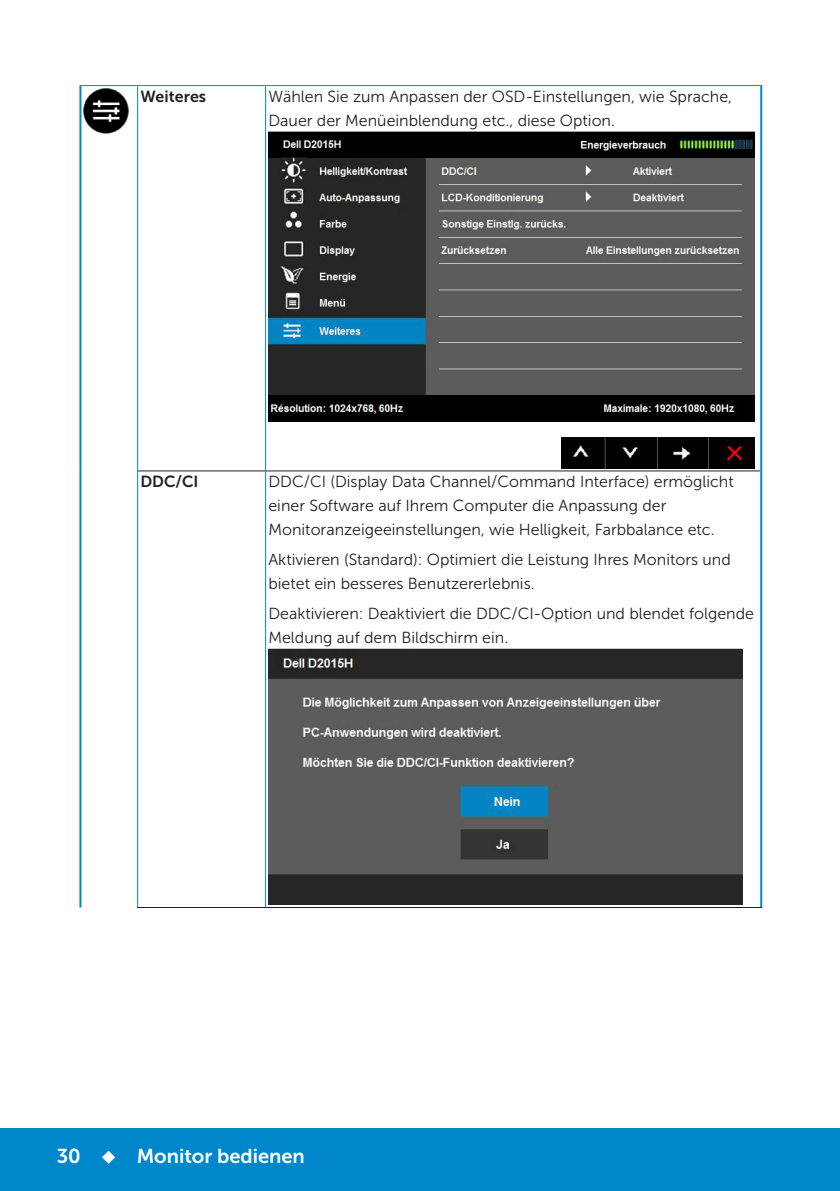
<style>
.page{position:relative;width:840px;height:1191px;background:#fff}
.page>*{position:absolute;margin:0;border:0;box-sizing:border-box;transform-origin:0 0}
.t1{font:20px "Museo Sans For Dell 700";color:#fff}
.Table_Paragraph{font:16px/24px "Museo Sans For Dell 300";color:#231f20}
.Table_Paragraph-2{font:16px "Museo Sans For Dell 700";color:#231f20}
</style>
<div class="page">
<div style="left:0;top:1128px;width:839px;height:63px;background:#0087cb"></div>
<hr style="left:138px;top:470px;width:127px;height:1px;background:#231f20">
<hr style="left:265px;top:471px;width:1px;height:436px;background:#0087cb">
<hr style="left:759px;top:471px;width:2px;height:436px;background:#0087cb">
<hr style="left:265px;top:470px;width:494px;height:1px;background:#231f20">
<hr style="left:137px;top:907px;width:128px;height:1px;background:#231f20">
<hr style="left:265px;top:907px;width:496px;height:1px;background:#231f20">
<hr style="left:79px;top:85px;width:58px;height:1px;background:#0087cb">
<hr style="left:137px;top:85px;width:128px;height:1px;background:#0087cb">
<hr style="left:137px;top:86px;width:1px;height:385px;background:#0087cb">
<hr style="left:265px;top:85px;width:496px;height:1px;background:#0087cb">
<hr style="left:265px;top:86px;width:1px;height:385px;background:#0087cb">
<hr style="left:79px;top:86px;width:2px;height:385px;background:#0087cb">
<hr style="left:759px;top:86px;width:2px;height:385px;background:#0087cb">
<hr style="left:79px;top:471px;width:2px;height:436px;background:#0087cb">
<hr style="left:137px;top:471px;width:1px;height:436px;background:#0087cb">
<img style="left:83px;top:88px;width:46px;height:46px">
<img style="left:268px;top:132px;width:486px;height:336px">
<img style="left:268px;top:648px;width:473px;height:256px">
<p class="Table_Paragraph-2" style="left:140px;top:88px;width:67px">Weiteres</p>
<p class="Table_Paragraph" style="left:268px;top:85px;width:465px">Wählen Sie zum Anpassen der OSD-Einstellungen, wie Sprache,<br>Dauer der Menüeinblendung etc., diese Option.</p>
<p class="Table_Paragraph-2" style="left:140px;top:473px;width:60px">DDC/CI</p>
<p class="Table_Paragraph" style="left:268px;top:470px;width:466px">DDC/CI (Display Data Channel/Command Interface) ermöglicht einer Software auf Ihrem Computer die Anpassung der<br>Monitoranzeigeeinstellungen, wie Helligkeit, Farbbalance etc.</p>
<p class="Table_Paragraph" style="left:268px;top:547px;width:463px">Aktivieren (Standard): Optimiert die Leistung Ihres Monitors und bietet ein besseres Benutzererlebnis.</p>
<p class="Table_Paragraph" style="left:268px;top:601px;width:487px">Deaktivieren: Deaktiviert die DDC/CI-Option und blendet folgende<br>Meldung auf dem Bildschirm ein.</p>
<p class="t1" style="left:57px;top:1144px;width:249px">30 ◆ Monitor bedienen</p>
</div>
